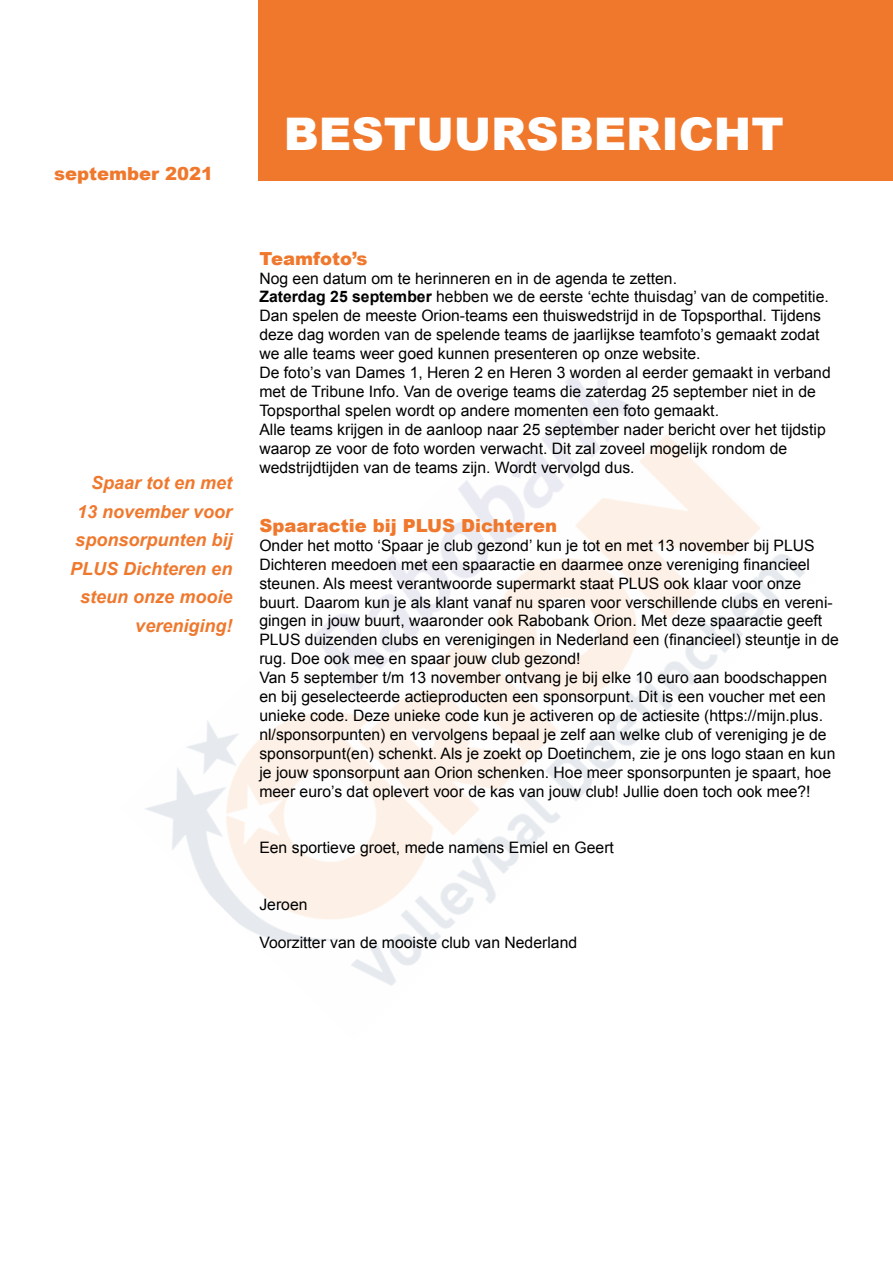
<style>
.page{position:relative;width:893px;height:1263px;background:#fff}
.page>*{position:absolute;margin:0;border:0;box-sizing:border-box;transform-origin:0 0}
.t1{font:900 45px "Arial";color:#fff}
.t2{font:italic 700 18px/28.5px "Arial";color:#ef782d;text-align:right}
.t3{font:900 18px "Arial";color:#ef782d}
.t4{font:15.75px/18.9px "Arial";color:#000}
.s1{font-weight:700}
</style>
<div class="page">
<div style="left:258px;top:0;width:635px;height:181px;background:#ef782d"></div>
<img style="left:145px;top:372px;width:660px;height:614px">
<p class="t3" style="left:54px;top:161px;width:161px">september 2021</p>
<h1 class="t1" style="left:284px;top:101px;width:501px">BESTUURSBERICHT</h1>
<p class="t2" style="left:70px;top:469px;width:164px">Spaar tot en met<br>13 november voor sponsorpunten bij<br>PLUS Dichteren en steun onze mooie vereniging!</p>
<p class="t3" style="left:259px;top:245px;width:110px">Teamfoto’s</p>
<p class="t4" style="left:259px;top:269px;width:573px">Nog een datum om te herinneren en in de agenda te zetten.<br><span class="s1">Zaterdag 25 september</span> hebben we de eerste ‘echte thuisdag’ van de competitie.<br>Dan spelen de meeste Orion-teams een thuiswedstrijd in de Topsporthal. Tijdens deze dag worden van de spelende teams de jaarlijkse teamfoto’s gemaakt zodat we alle teams weer goed kunnen presenteren op onze website.<br>De foto’s van Dames 1, Heren 2 en Heren 3 worden al eerder gemaakt in verband met de Tribune Info. Van de overige teams die zaterdag 25 september niet in de Topsporthal spelen wordt op andere momenten een foto gemaakt.<br>Alle teams krijgen in de aanloop naar 25 september nader bericht over het tijdstip waarop ze voor de foto worden verwacht. Dit zal zoveel mogelijk rondom de wedstrijdtijden van de teams zijn. Wordt vervolgd dus.</p>
<p class="t3" style="left:259px;top:512px;width:299px">Spaaractie bij PLUS Dichteren</p>
<p class="t4" style="left:259px;top:536px;width:581px">Onder het motto ‘Spaar je club gezond’ kun je tot en met 13 november bij PLUS Dichteren meedoen met een spaaractie en daarmee onze vereniging financieel steunen. Als meest verantwoorde supermarkt staat PLUS ook klaar voor onze buurt. Daarom kun je als klant vanaf nu sparen voor verschillende clubs en vereni&shy;gingen in jouw buurt, waaronder ook Rabobank Orion. Met deze spaaractie geeft PLUS duizenden clubs en verenigingen in Nederland een (financieel) steuntje in de rug. Doe ook mee en spaar jouw club gezond!<br>Van 5 september t/m 13 november ontvang je bij elke 10 euro aan boodschappen en bij geselecteerde actieproducten een sponsorpunt. Dit is een voucher met een unieke code. Deze unieke code kun je activeren op de actiesite (https://mijn.plus. nl/sponsorpunten) en vervolgens bepaal je zelf aan welke club of vereniging je de sponsorpunt(en) schenkt. Als je zoekt op Doetinchem, zie je ons logo staan en kun je jouw sponsorpunt aan Orion schenken. Hoe meer sponsorpunten je spaart, hoe meer euro’s dat oplevert voor de kas van jouw club! Jullie doen toch ook mee?!</p>
<p class="t4" style="left:259px;top:838px;width:356px">Een sportieve groet, mede namens Emiel en Geert</p>
<p class="t4" style="left:259px;top:895px;width:50px">Jeroen</p>
<p class="t4" style="left:259px;top:933px;width:319px">Voorzitter van de mooiste club van Nederland</p>
</div>
